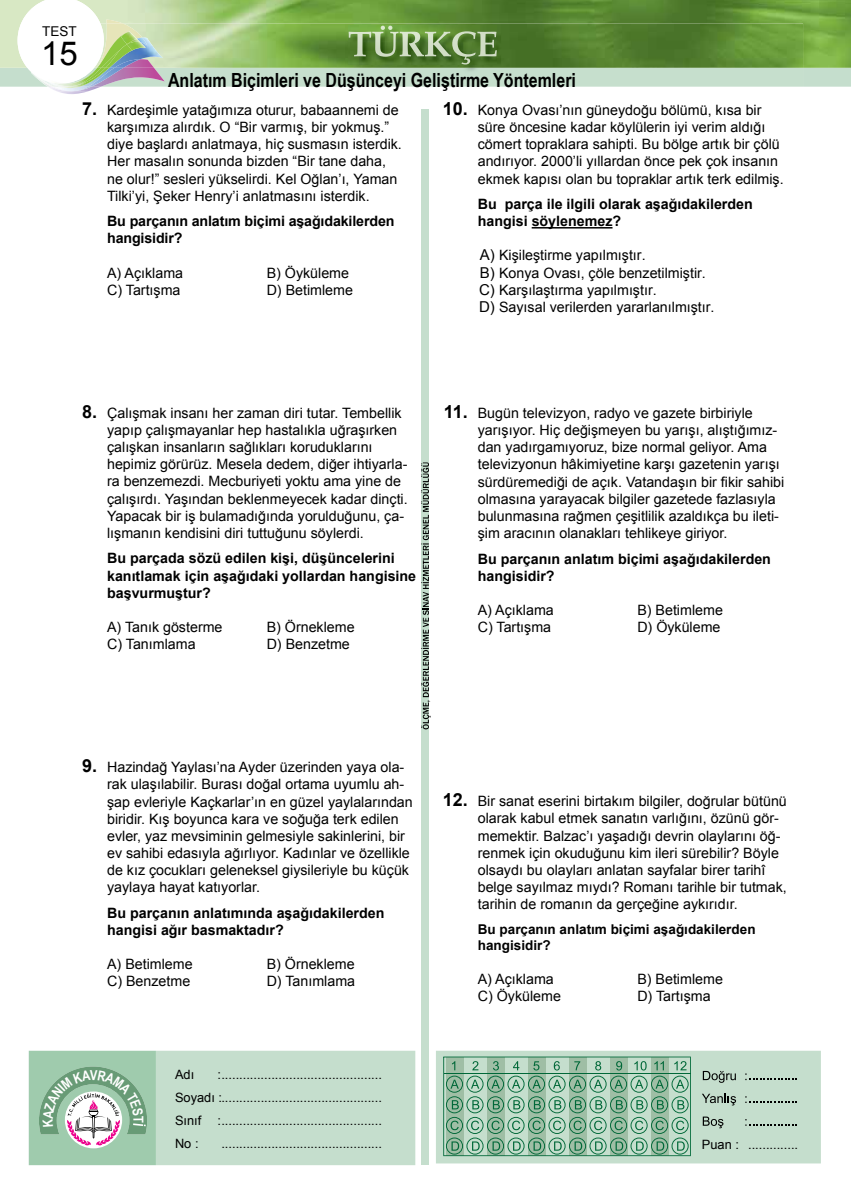
<style>
.page{position:relative;width:851px;height:1191px;background:#fff}
.page>*{position:absolute;margin:0;border:0;box-sizing:border-box;transform-origin:0 0}
.t1{font:33px "Arial";color:#000}
.t2{font:700 19.5px "Arial Narrow";color:#000}
.t3{font:14.25px/17.1px "Arial";color:#000}
.t4{font:700 14.25px/17.1px "Arial";color:#000}
.t5{font:700 13.5px/16.2px "Arial";color:#000}
.t6{font:13.5px "Arial";color:#000}
.t7{font:12.9px/22.8px "Arial";color:#000;text-align:justify}
.s1{font-weight:700;font-size:18px}
.s2{font-size:15px}
</style>
<div class="page">
<img style="left:0;top:0;width:850px;height:68px">
<div style="left:421px;top:109px;width:7px;height:1055px;background:#c5decd"></div>
<img style="left:106px;top:20px;width:17px;height:4px">
<img style="left:57px;top:91px;width:31px;height:3px">
<div style="left:436px;top:1050px;width:384px;height:113px;background:#c5decd"></div>
<div style="left:156px;top:1050px;width:259px;height:115px;background:#c5decd"></div>
<svg style="left:443px;top:1056px;width:247px;height:100px;background:#92bca2"></svg>
<svg style="left:702px;top:1071px;width:33px;height:11px"></svg>
<svg style="left:745px;top:1073px;width:51px;height:7px"></svg>
<svg style="left:701px;top:1093px;width:35px;height:12px"></svg>
<svg style="left:745px;top:1096px;width:51px;height:7px"></svg>
<svg style="left:702px;top:1116px;width:21px;height:12px"></svg>
<svg style="left:745px;top:1119px;width:51px;height:6px"></svg>
<img style="left:142px;top:24px;width:660px;height:44px">
<img style="left:104px;top:24px;width:38px;height:9px">
<img style="left:123px;top:68px;width:42px;height:19px">
<img style="left:132px;top:38px;width:31px;height:30px">
<img style="left:52px;top:88px;width:39px;height:3px">
<img style="left:109px;top:68px;width:14px;height:19px">
<img style="left:132px;top:59px;width:8px;height:9px">
<img style="left:104px;top:33px;width:17px;height:11px">
<img style="left:106px;top:68px;width:3px;height:19px">
<img style="left:127px;top:51px;width:5px;height:17px">
<img style="left:104px;top:68px;width:2px;height:19px">
<img style="left:104px;top:44px;width:23px;height:24px">
<svg style="left:18px;top:0;width:86px;height:88px"></svg>
<svg style="left:121px;top:31px;width:26px;height:20px"></svg>
<img style="left:348px;top:26px;width:32px;height:38px">
<img style="left:380px;top:26px;width:117px;height:38px">
<svg style="left:421px;top:462px;width:9px;height:267px"></svg>
<hr style="left:531px;top:227px;width:81px;height:1px;background:#000">
<svg style="left:29px;top:1050px;width:127px;height:115px;background:#a0c1aa"></svg>
<p class="t6" style="left:42px;top:23px;width:36px">TEST</p>
<h1 class="t1" style="left:41px;top:32px;width:38px">15</h1>
<h2 class="t2" style="left:168px;top:65px;width:409px">Anlatım Biçimleri ve Düşünceyi Geliştirme Yöntemleri</h2>
<p class="t3" style="left:107px;top:102px;width:296px;text-indent:-25px"><span class="s1">7.</span> Kardeşimle yatağımıza oturur, babaannemi de karşımıza alırdık. O “Bir varmış, bir yokmuş.” diye başlardı anlatmaya, hiç susmasın isterdik.<br>Her masalın sonunda bizden “Bir tane daha, ne olur!” sesleri yükselirdi. Kel Oğlan’ı, Yaman Tilki’yi, Şeker Henry’i anlatmasını isterdik.</p>
<p class="t4" style="left:107px;top:213px;width:289px">Bu parçanın anlatım biçimi aşağıdakilerden hangisidir?</p>
<p class="t3" style="left:107px;top:264px;width:78px">A) Açıklama</p>
<p class="t3" style="left:266px;top:264px;width:84px">B) Öyküleme</p>
<p class="t3" style="left:107px;top:281px;width:75px">C) Tartışma</p>
<p class="t3" style="left:266px;top:281px;width:88px">D) Betimleme</p>
<p class="t3" style="left:477px;top:102px;width:307px;text-indent:-35px"><span class="s1">10.</span> Konya Ovası’nın güneydoğu bölümü, kısa bir süre öncesine kadar köylülerin iyi verim aldığı cömert topraklara sahipti. Bu bölge artık bir çölü andırıyor. 2000’li yıllardan önce pek çok insanın ekmek kapısı olan bu topraklar artık terk edilmiş.</p>
<p class="t4" style="left:477px;top:196px;width:276px">Bu parça ile ilgili olarak aşağıdakilerden hangisi söylenemez?</p>
<p class="t3" style="left:479px;top:247px;width:237px"><span class="s2">A)</span> Kişileştirme yapılmıştır.<br><span class="s2">B)</span> Konya Ovası, çöle benzetilmiştir.<br><span class="s2">C)</span> Karşılaştırma yapılmıştır.<br><span class="s2">D)</span> Sayısal verilerden yararlanılmıştır.</p>
<p class="t3" style="left:107px;top:405px;width:302px;text-indent:-25px"><span class="s1">8.</span> Çalışmak insanı her zaman diri tutar. Tembellik yapıp çalışmayanlar hep hastalıkla uğraşırken çalışkan insanların sağlıkları koruduklarını hepimiz görürüz. Mesela dedem, diğer ihtiyarla&shy;ra benzemezdi. Mecburiyeti yoktu ama yine de çalışırdı. Yaşından beklenmeyecek kadar dinçti.<br>Yapacak bir iş bulamadığında yorulduğunu, ça&shy;lışmanın kendisini diri tuttuğunu söylerdi.</p>
<p class="t4" style="left:107px;top:550px;width:310px">Bu parçada sözü edilen kişi, düşüncelerini kanıtlamak için aşağıdaki yollardan hangisine başvurmuştur?</p>
<p class="t3" style="left:107px;top:618px;width:117px">A) Tanık gösterme</p>
<p class="t3" style="left:266px;top:618px;width:89px">B) Örnekleme</p>
<p class="t3" style="left:107px;top:635px;width:90px">C) Tanımlama</p>
<p class="t3" style="left:266px;top:635px;width:85px">D) Benzetme</p>
<p class="t3" style="left:477px;top:405px;width:308px;text-indent:-34px"><span class="s1">11.</span> Bugün televizyon, radyo ve gazete birbiriyle yarışıyor. Hiç değişmeyen bu yarışı, alıştığımız&shy;dan yadırgamıyoruz, bize normal geliyor. Ama televizyonun hâkimiyetine karşı gazetenin yarışı sürdüremediği de açık. Vatandaşın bir fikir sahibi olmasına yarayacak bilgiler gazetede fazlasıyla bulunmasına rağmen çeşitlilik azaldıkça bu ileti&shy;şim aracının olanakları tehlikeye giriyor.</p>
<p class="t4" style="left:477px;top:550px;width:295px">Bu parçanın anlatım biçimi aşağıdakilerden hangisidir?</p>
<p class="t3" style="left:477px;top:601px;width:78px">A) Açıklama</p>
<p class="t3" style="left:637px;top:601px;width:87px">B) Betimleme</p>
<p class="t3" style="left:477px;top:618px;width:75px">C) Tartışma</p>
<p class="t3" style="left:637px;top:618px;width:85px">D) Öyküleme</p>
<p class="t3" style="left:107px;top:759px;width:307px;text-indent:-25px"><span class="s1">9.</span> Hazindağ Yaylası’na Ayder üzerinden yaya ola&shy;rak ulaşılabilir. Burası doğal ortama uyumlu ah&shy;şap evleriyle Kaçkarlar’ın en güzel yaylalarından biridir. Kış boyunca kara ve soğuğa terk edilen evler, yaz mevsiminin gelmesiyle sakinlerini, bir ev sahibi edasıyla ağırlıyor. Kadınlar ve özellikle de kız çocukları geleneksel giysileriyle bu küçük yaylaya hayat katıyorlar.</p>
<p class="t4" style="left:107px;top:904px;width:279px">Bu parçanın anlatımında aşağıdakilerden hangisi ağır basmaktadır?</p>
<p class="t3" style="left:107px;top:955px;width:87px">A) Betimleme</p>
<p class="t3" style="left:266px;top:955px;width:89px">B) Örnekleme</p>
<p class="t3" style="left:107px;top:972px;width:85px">C) Benzetme</p>
<p class="t3" style="left:266px;top:972px;width:90px">D) Tanımlama</p>
<p class="t7" style="left:175px;top:1063px;width:21px">Adı</p>
<p class="t7" style="left:175px;top:1063px;width:208px;text-indent:42px">:.............................................<br>Soyadı :.............................................<br>Sınıf :.............................................<br>No :</p>
<p class="t7" style="left:221px;top:1132px;width:162px">.............................................</p>
<p class="t3" style="left:477px;top:793px;width:310px;text-indent:-35px"><span class="s1">12.</span> Bir sanat eserini birtakım bilgiler, doğrular bütünü olarak kabul etmek sanatın varlığını, özünü gör&shy;memektir. Balzac’ı yaşadığı devrin olaylarını öğ&shy;renmek için okuduğunu kim ileri sürebilir? Böyle olsaydı bu olayları anlatan sayfalar birer tarihî belge sayılmaz mıydı? Romanı tarihle bir tutmak, tarihin de romanın da gerçeğine aykırıdır.</p>
<p class="t5" style="left:477px;top:921px;width:279px">Bu parçanın anlatım biçimi aşağıdakilerden hangisidir?</p>
<p class="t3" style="left:477px;top:970px;width:78px">A) Açıklama</p>
<p class="t3" style="left:637px;top:970px;width:87px">B) Betimleme</p>
<p class="t3" style="left:477px;top:987px;width:85px">C) Öyküleme</p>
<p class="t3" style="left:637px;top:987px;width:75px">D) Tartışma</p>
<p class="t7" style="left:701px;top:1132px;width:98px">Puan : ..............</p>
</div>
